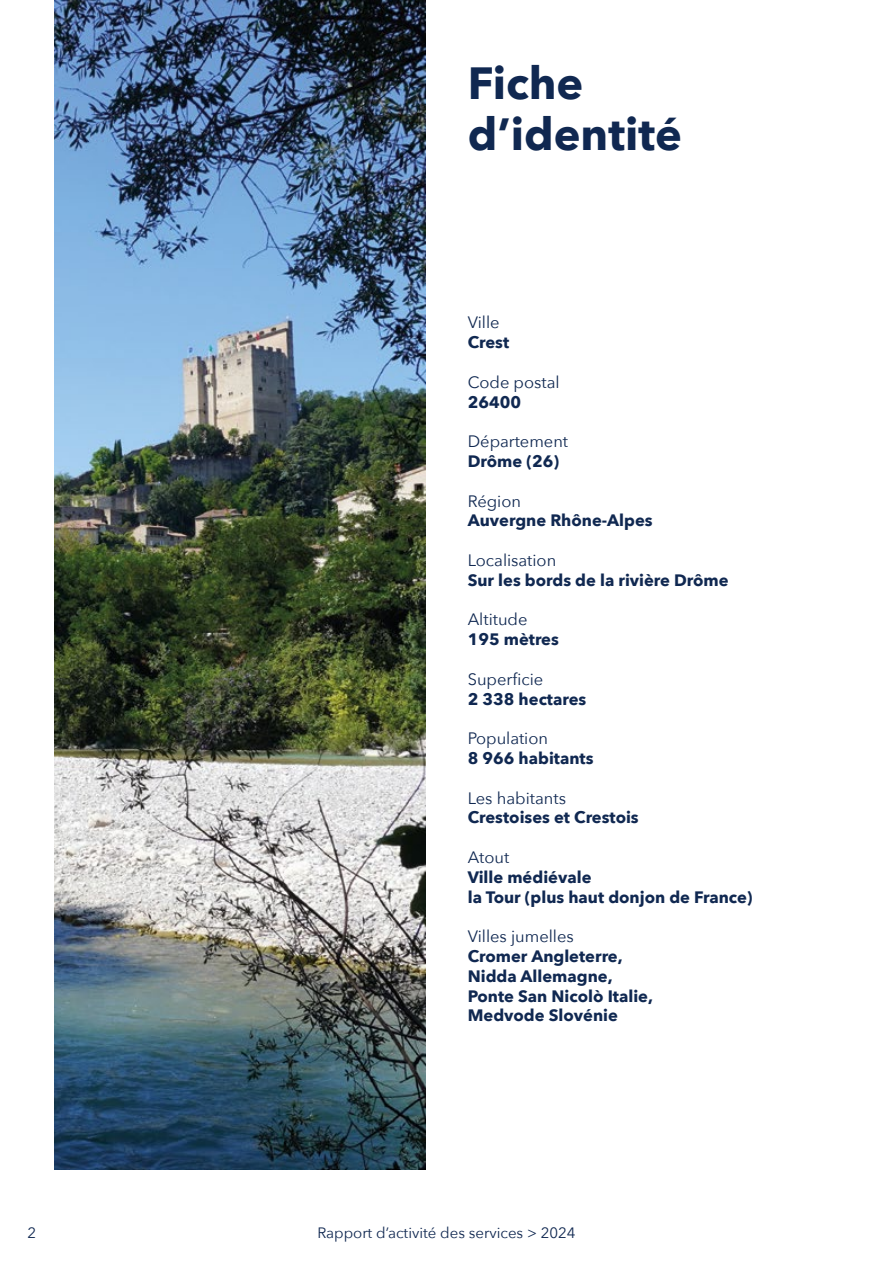
<style>
.page{position:relative;width:893px;height:1263px;background:#fff}
.page>*{position:absolute;margin:0;border:0;box-sizing:border-box;transform-origin:0 0}
.t1{font:700 45px/51px "Avenir Next";color:#102851}
.t2{font:700 16.5px/19.8px "Avenir Next";color:#102851}
.t3{font:16.5px "Avenir Next";color:#102851}
.t4{font:15px "Avenir Next";color:#102851}
</style>
<div class="page">
<img style="left:54px;top:0;width:371px;height:1169px">
<h1 class="t1" style="left:468px;top:57px;width:216px">Fiche d’identité</h1>
<p class="t3" style="left:468px;top:309px;width:33px">Ville</p>
<p class="t2" style="left:468px;top:332px;width:43px">Crest</p>
<p class="t3" style="left:468px;top:368px;width:93px">Code postal</p>
<p class="t2" style="left:468px;top:392px;width:55px">26400</p>
<p class="t3" style="left:468px;top:427px;width:102px">Département</p>
<p class="t2" style="left:468px;top:451px;width:93px">Drôme (26)</p>
<p class="t3" style="left:468px;top:487px;width:55px">Région</p>
<p class="t2" style="left:468px;top:510px;width:186px">Auvergne Rhône-Alpes</p>
<p class="t3" style="left:468px;top:546px;width:90px">Localisation</p>
<p class="t2" style="left:468px;top:570px;width:262px">Sur les bords de la rivière Drôme</p>
<p class="t3" style="left:468px;top:606px;width:61px">Altitude</p>
<p class="t2" style="left:468px;top:629px;width:93px">195 mètres</p>
<p class="t3" style="left:468px;top:665px;width:77px">Superficie</p>
<p class="t2" style="left:468px;top:689px;width:120px">2 338 hectares</p>
<p class="t3" style="left:468px;top:724px;width:82px">Population</p>
<p class="t2" style="left:468px;top:748px;width:127px">8 966 habitants</p>
<p class="t3" style="left:468px;top:784px;width:100px">Les habitants</p>
<p class="t2" style="left:468px;top:807px;width:173px">Crestoises et Crestois</p>
<p class="t3" style="left:468px;top:843px;width:43px">Atout</p>
<p class="t2" style="left:468px;top:867px;width:286px">Ville médiévale<br>la Tour (plus haut donjon de France)</p>
<p class="t3" style="left:468px;top:922px;width:108px">Villes jumelles</p>
<p class="t2" style="left:468px;top:946px;width:187px">Cromer Angleterre,<br>Nidda Allemagne,<br>Ponte San Nicolò Italie,<br>Medvode Slovénie</p>
<p class="t4" style="left:28px;top:1220px;width:10px">2</p>
<p class="t4" style="left:317px;top:1220px;width:260px">Rapport d’activité des services &gt; 2024</p>
</div>
